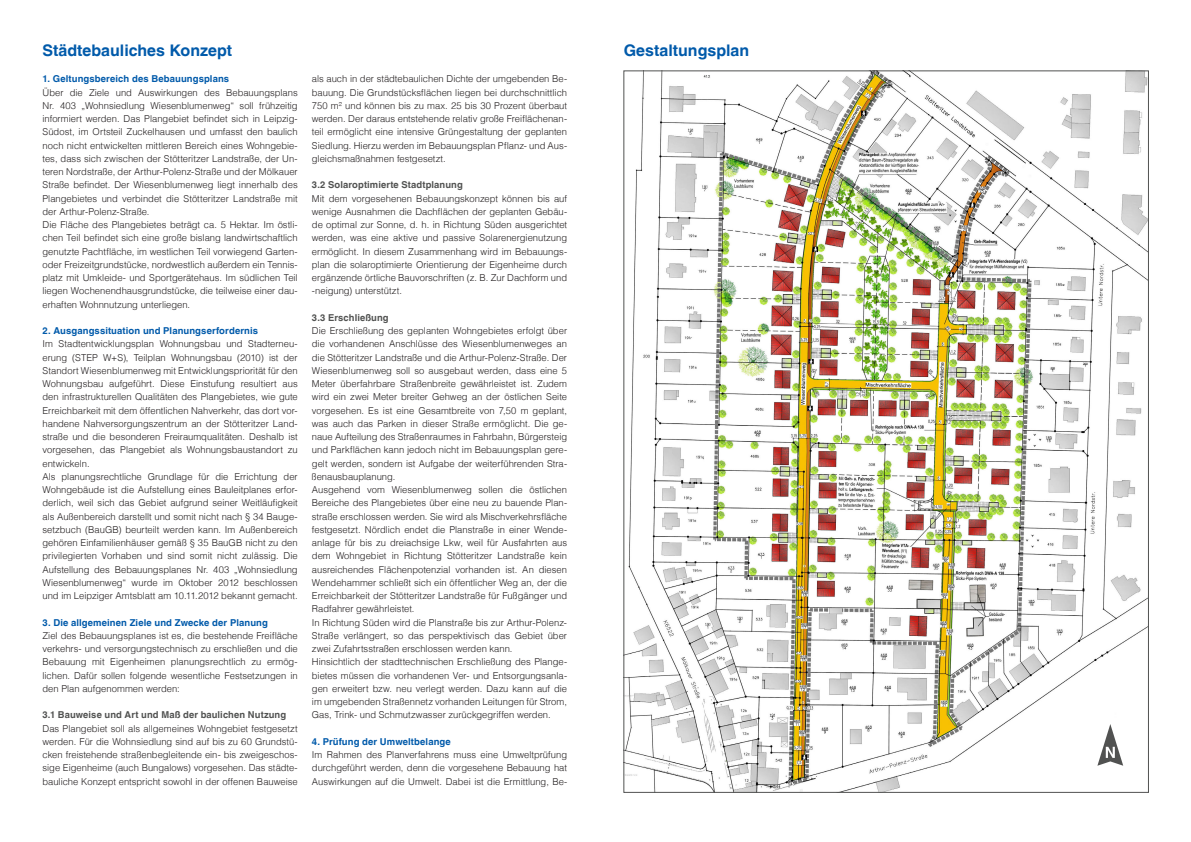
<style>
.page{position:relative;width:1191px;height:842px;background:#fff}
.page>*{position:absolute;margin:0;border:0;box-sizing:border-box;transform-origin:0 0}
.t1{font:700 16px "Helvetica LT";color:#015aaa}
.t2{font:300 9.5px/13.3px "Helvetica LT";color:#231f20;text-align:justify}
.t3{font:700 9.5px "Helvetica LT";letter-spacing:.01em;color:#015aaa}
.t4{font:700 9.5px "Helvetica LT";letter-spacing:.01em;color:#515251}
</style>
<div class="page">
<img style="left:625px;top:72px;width:522px;height:719px">
<svg style="left:1097px;top:724px;width:26px;height:42px"></svg>
<h1 class="t1" style="left:43px;top:40px;width:191px">Städtebauliches Konzept</h1>
<h1 class="t1" style="left:624px;top:40px;width:127px">Gestaltungsplan</h1>
<p class="t3" style="left:43px;top:73px;width:188px">1. Geltungsbereich des Bebauungsplans</p>
<p class="t2" style="left:43px;top:85px;width:257px;text-align:left">Über die Ziele und Auswirkungen des Bebauungsplans Nr. 403 „Wohnsiedlung Wiesenblumenweg“ soll frühzeitig informiert werden. Das Plangebiet befindet sich in Leipzig-Südost, im Ortsteil Zuckelhausen und umfasst den baulich noch nicht entwickelten mittleren Bereich eines Wohngebie&shy;tes, dass sich zwischen der Stötteritzer Landstraße, der Un&shy;teren Nordstraße, der Arthur-Polenz-Straße und der Mölkauer Straße befindet. Der Wiesenblumenweg liegt innerhalb des Plangebietes und verbindet die Stötteritzer Landstraße mit der Arthur-Polenz-Straße.<br>Die Fläche des Plangebietes beträgt ca. 5 Hektar. Im östli&shy;chen Teil befindet sich eine große bislang landwirtschaftlich genutzte Pachtfläche, im westlichen Teil vorwiegend Garten&shy;oder Freizeitgrundstücke, nordwestlich außerdem ein Tennis&shy;platz mit Umkleide- und Sportgerätehaus. Im südlichen Teil liegen Wochenendhausgrundstücke, die teilweise einer dau&shy;erhaften Wohnnutzung unterliegen.</p>
<p class="t3" style="left:43px;top:325px;width:217px">2. Ausgangssituation und Planungserfordernis</p>
<p class="t2" style="left:43px;top:337px;width:257px;text-align:left">Im Stadtentwicklungsplan Wohnungsbau und Stadterneu&shy;erung (STEP W+S), Teilplan Wohnungsbau (2010) ist der Standort Wiesenblumenweg mit Entwicklungspriorität für den Wohnungsbau aufgeführt. Diese Einstufung resultiert aus den infrastrukturellen Qualitäten des Plangebietes, wie gute Erreichbarkeit mit dem öffentlichen Nahverkehr, das dort vor&shy;handene Nahversorgungszentrum an der Stötteritzer Land&shy;straße und die besonderen Freiraumqualitäten. Deshalb ist vorgesehen, das Plangebiet als Wohnungsbaustandort zu entwickeln.<br>Als planungsrechtliche Grundlage für die Errichtung der Wohngebäude ist die Aufstellung eines Bauleitplanes erfor&shy;derlich, weil sich das Gebiet aufgrund seiner Weitläufigkeit als Außenbereich darstellt und somit nicht nach § 34 Bauge&shy;setzbuch (BauGB) beurteilt werden kann. Im Außenbereich gehören Einfamilienhäuser gemäß § 35 BauGB nicht zu den privilegierten Vorhaben und sind somit nicht zulässig. Die Aufstellung des Bebauungsplanes Nr. 403 „Wohnsiedlung Wiesenblumenweg“ wurde im Oktober 2012 beschlossen und im Leipziger Amtsblatt am 10.11.2012 bekannt gemacht.</p>
<p class="t3" style="left:43px;top:616px;width:227px">3. Die allgemeinen Ziele und Zwecke der Planung</p>
<p class="t2" style="left:43px;top:629px;width:257px">Ziel des Bebauungsplanes ist es, die bestehende Freifläche verkehrs- und versorgungstechnisch zu erschließen und die Bebauung mit Eigenheimen planungsrechtlich zu ermög&shy;lichen. Dafür sollen folgende wesentliche Festsetzungen in den Plan aufgenommen werden:</p>
<p class="t4" style="left:43px;top:709px;width:245px">3.1 Bauweise und Art und Maß der baulichen Nutzung</p>
<p class="t2" style="left:43px;top:721px;width:257px">Das Plangebiet soll als allgemeines Wohngebiet festgesetzt werden. Für die Wohnsiedlung sind auf bis zu 60 Grundstü&shy;cken freistehende straßenbegleitende ein- bis zweigeschos&shy;sige Eigenheime (auch Bungalows) vorgesehen. Das städte&shy;bauliche Konzept entspricht sowohl in der offenen Bauweise</p>
<p class="t2" style="left:312px;top:72px;width:257px">als auch in der städtebaulichen Dichte der umgebenden Be&shy;bauung. Die Grundstücksflächen liegen bei durchschnittlich 750 m² und können bis zu max. 25 bis 30 Prozent überbaut werden. Der daraus entstehende relativ große Freiflächenan&shy;teil ermöglicht eine intensive Grüngestaltung der geplanten Siedlung. Hierzu werden im Bebauungsplan Pflanz- und Aus&shy;gleichsmaßnahmen festgesetzt.</p>
<p class="t4" style="left:312px;top:179px;width:152px">3.2 Solaroptimierte Stadtplanung</p>
<p class="t2" style="left:312px;top:191px;width:257px">Mit dem vorgesehenen Bebauungskonzept können bis auf wenige Ausnahmen die Dachflächen der geplanten Gebäu&shy;de optimal zur Sonne, d. h. in Richtung Süden ausgerichtet werden, was eine aktive und passive Solarenergienutzung ermöglicht. In diesem Zusammenhang wird im Bebauungs&shy;plan die solaroptimierte Orientierung der Eigenheime durch ergänzende örtliche Bauvorschriften (z. B. Zur Dachform und -neigung) unterstützt.</p>
<p class="t4" style="left:312px;top:312px;width:78px">3.3 Erschließung</p>
<p class="t2" style="left:312px;top:324px;width:257px;text-align:left">Die Erschließung des geplanten Wohngebietes erfolgt über die vorhandenen Anschlüsse des Wiesenblumenweges an die Stötteritzer Landstraße und die Arthur-Polenz-Straße. Der Wiesenblumenweg soll so ausgebaut werden, dass eine 5<br>Meter überfahrbare Straßenbreite gewährleistet ist. Zudem wird ein zwei Meter breiter Gehweg an der östlichen Seite vorgesehen. Es ist eine Gesamtbreite von 7,50 m geplant, was auch das Parken in dieser Straße ermöglicht. Die ge&shy;naue Aufteilung des Straßenraumes in Fahrbahn, Bürgersteig und Parkflächen kann jedoch nicht im Bebauungsplan gere&shy;gelt werden, sondern ist Aufgabe der weiterführenden Stra&shy;ßenausbauplanung.<br>Ausgehend vom Wiesenblumenweg sollen die östlichen Bereiche des Plangebietes über eine neu zu bauende Plan&shy;straße erschlossen werden. Sie wird als Mischverkehrsfläche festgesetzt. Nördlich endet die Planstraße in einer Wende&shy;anlage für bis zu dreiachsige Lkw, weil für Ausfahrten aus dem Wohngebiet in Richtung Stötteritzer Landstraße kein ausreichendes Flächenpotenzial vorhanden ist. An diesen Wendehammer schließt sich ein öffentlicher Weg an, der die Erreichbarkeit der Stötteritzer Landstraße für Fußgänger und Radfahrer gewährleistet.<br>In Richtung Süden wird die Planstraße bis zur Arthur-Polenz-Straße verlängert, so das perspektivisch das Gebiet über zwei Zufahrtsstraßen erschlossen werden kann.<br>Hinsichtlich der stadttechnischen Erschließung des Plange&shy;bietes müssen die vorhandenen Ver- und Entsorgungsanla&shy;gen erweitert bzw. neu verlegt werden. Dazu kann auf die im umgebenden Straßennetz vorhanden Leitungen für Strom, Gas, Trink- und Schmutzwasser zurückgegriffen werden.</p>
<p class="t3" style="left:312px;top:736px;width:140px">4. Prüfung der Umweltbelange</p>
<p class="t2" style="left:312px;top:748px;width:257px">Im Rahmen des Planverfahrens muss eine Umweltprüfung durchgeführt werden, denn die vorgesehene Bebauung hat Auswirkungen auf die Umwelt. Dabei ist die Ermittlung, Be-</p>
</div>
